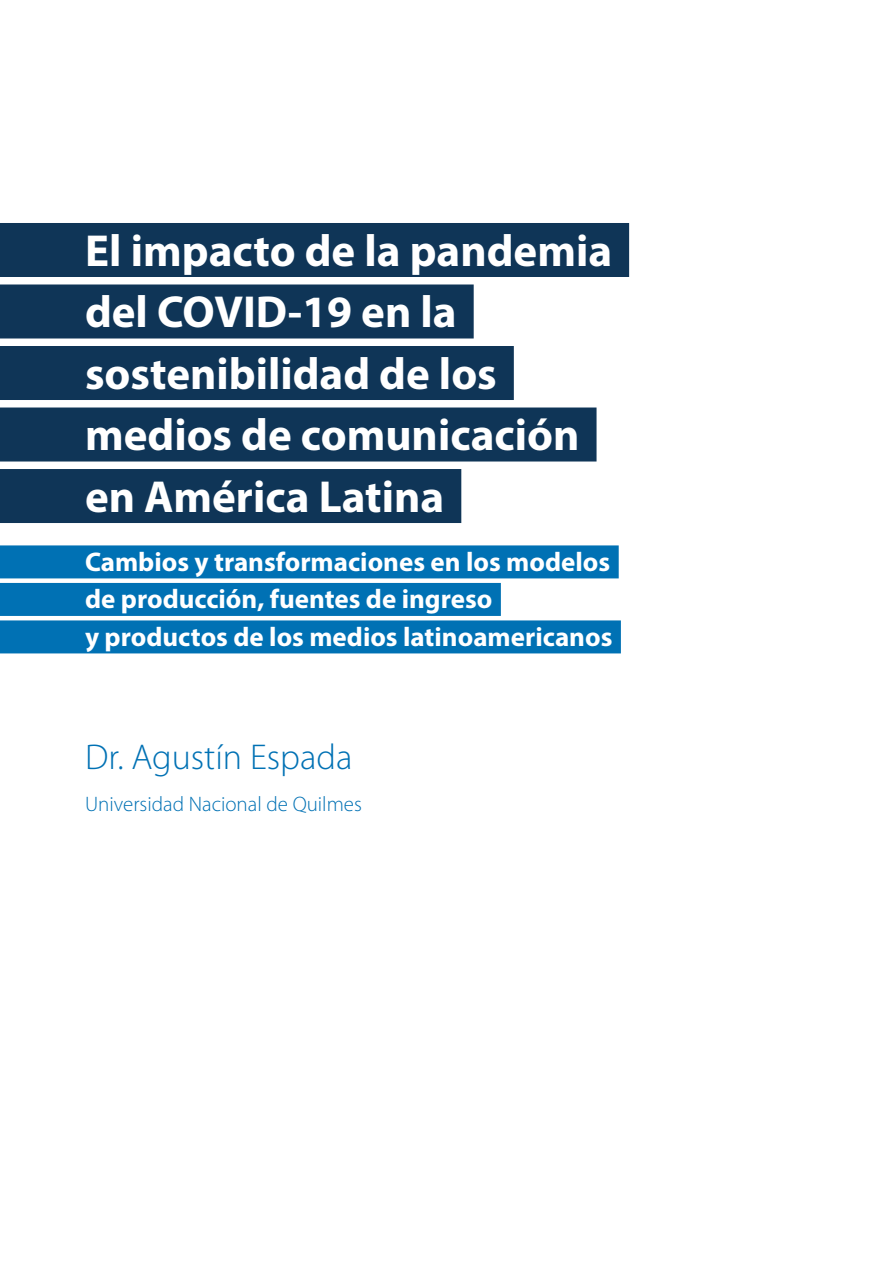
<style>
.page{position:relative;width:893px;height:1263px;background:#fff}
.page>*{position:absolute;margin:0;border:0;box-sizing:border-box;transform-origin:0 0}
.t1{font:700 45px/61.5px "Myriad Pro";color:#fff}
.t2{font:300 36px "Myriad Pro";color:#0071b4}
.t3{font:700 27px/37.5px "Myriad Pro";color:#fff}
.t4{font:300 21px "Myriad Pro";color:#0071b4}
</style>
<div class="page">
<div style="left:0;top:545px;width:619px;height:33px;background:#0071b4"></div>
<div style="left:0;top:583px;width:501px;height:33px;background:#0071b4"></div>
<div style="left:0;top:620px;width:621px;height:33px;background:#0071b4"></div>
<div style="left:0;top:223px;width:629px;height:54px;background:#0f3557"></div>
<div style="left:0;top:284px;width:474px;height:54px;background:#0f3557"></div>
<div style="left:0;top:346px;width:514px;height:54px;background:#0f3557"></div>
<div style="left:0;top:407px;width:597px;height:54px;background:#0f3557"></div>
<div style="left:0;top:469px;width:461px;height:54px;background:#0f3557"></div>
<h1 class="t1" style="left:85px;top:218px;width:529px">El impacto de la pandemia del COVID-19 en la sostenibilidad de los medios de comunicación en América Latina</h1>
<p class="t3" style="left:85px;top:542px;width:529px">Cambios y transformaciones en los modelos de producción, fuentes de ingreso<br>y productos de los medios latinoamericanos</p>
<h2 class="t2" style="left:85px;top:735px;width:269px">Dr. Agustín Espada</h2>
<p class="t4" style="left:85px;top:792px;width:278px">Universidad Nacional de Quilmes</p>
</div>
